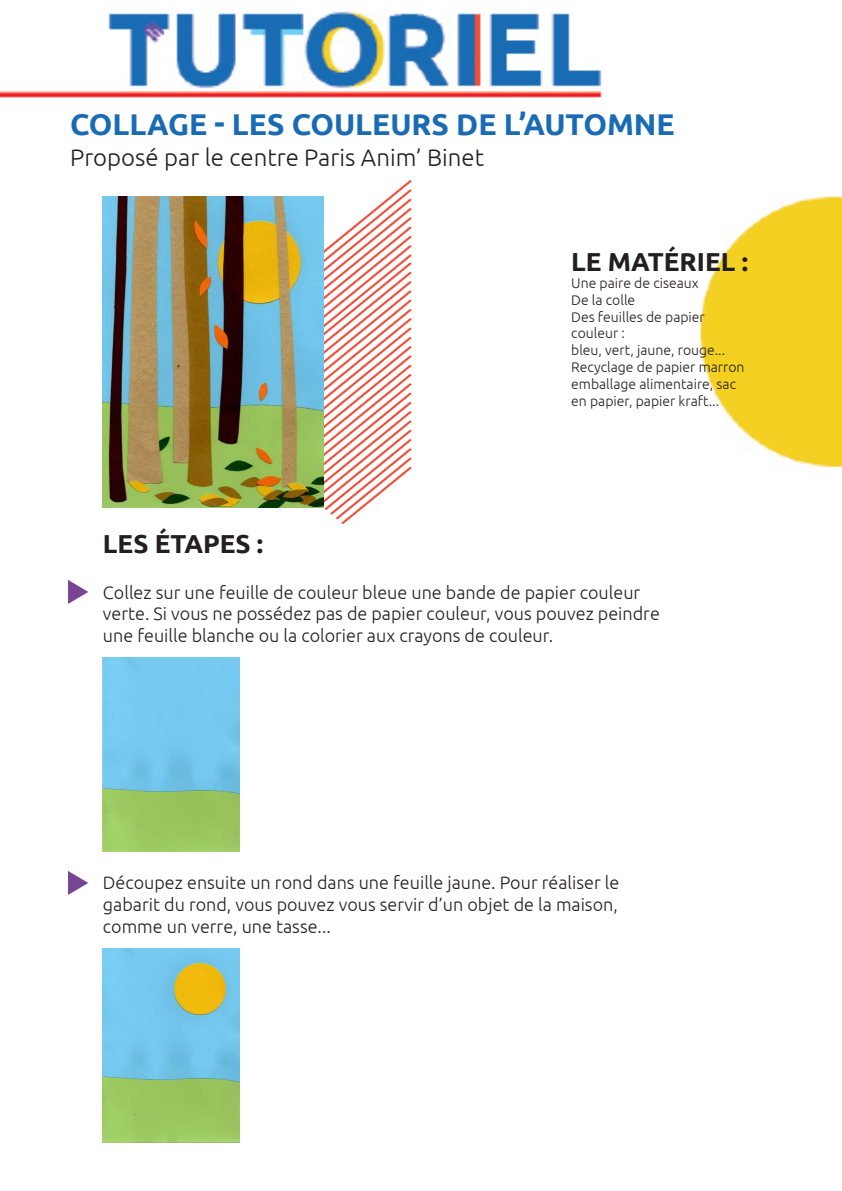
<style>
.page{position:relative;width:842px;height:1191px;background:#fff}
.page>*{position:absolute;margin:0;border:0;box-sizing:border-box;transform-origin:0 0}
.t1{font:700 30px "Ubuntu";color:#196cb3}
.t2{font:700 26px "Ubuntu";color:#231f20}
.t3{font:300 24px "Ubuntu";color:#231f20}
.t4{font:300 18px/21.6px "Ubuntu";color:#231f20}
.t5{font:300 14px/16.8px "Ubuntu";color:#231f20}
</style>
<div class="page">
<img style="left:0;top:11px;width:842px;height:1132px">
<svg style="left:285px;top:180px;width:127px;height:344px"></svg>
<svg style="left:68px;top:580px;width:20px;height:24px"></svg>
<img style="left:103px;top:196px;width:220px;height:312px">
<svg style="left:68px;top:871px;width:20px;height:24px"></svg>
<img style="left:103px;top:658px;width:137px;height:193px">
<img style="left:103px;top:948px;width:137px;height:194px">
<p class="t1" style="left:70px;top:106px;width:606px">COLLAGE - LES COULEURS DE L’AUTOMNE</p>
<p class="t3" style="left:70px;top:143px;width:415px">Proposé par le centre Paris Anim’ Binet</p>
<p class="t2" style="left:571px;top:246px;width:178px">LE MATÉRIEL :</p>
<p class="t5" style="left:571px;top:274px;width:129px">Une paire de ciseaux</p>
<p class="t5" style="left:571px;top:291px;width:65px">De la colle</p>
<p class="t5" style="left:571px;top:308px;width:135px">Des feuilles de papier couleur :</p>
<p class="t5" style="left:571px;top:341px;width:155px">bleu, vert, jaune, rouge...</p>
<p class="t5" style="left:571px;top:358px;width:175px">Recyclage de papier marron emballage alimentaire, sac en papier, papier kraft...</p>
<p class="t2" style="left:103px;top:528px;width:162px">LES ÉTAPES :</p>
<p class="t4" style="left:103px;top:581px;width:558px">Collez sur une feuille de couleur bleue une bande de papier couleur verte. Si vous ne possédez pas de papier couleur, vous pouvez peindre une feuille blanche ou la colorier aux crayons de couleur.</p>
<p class="t4" style="left:103px;top:871px;width:518px;text-align:justify">Découpez ensuite un rond dans une feuille jaune. Pour réaliser le gabarit du rond, vous pouvez vous servir d’un objet de la maison, comme un verre, une tasse...</p>
</div>
